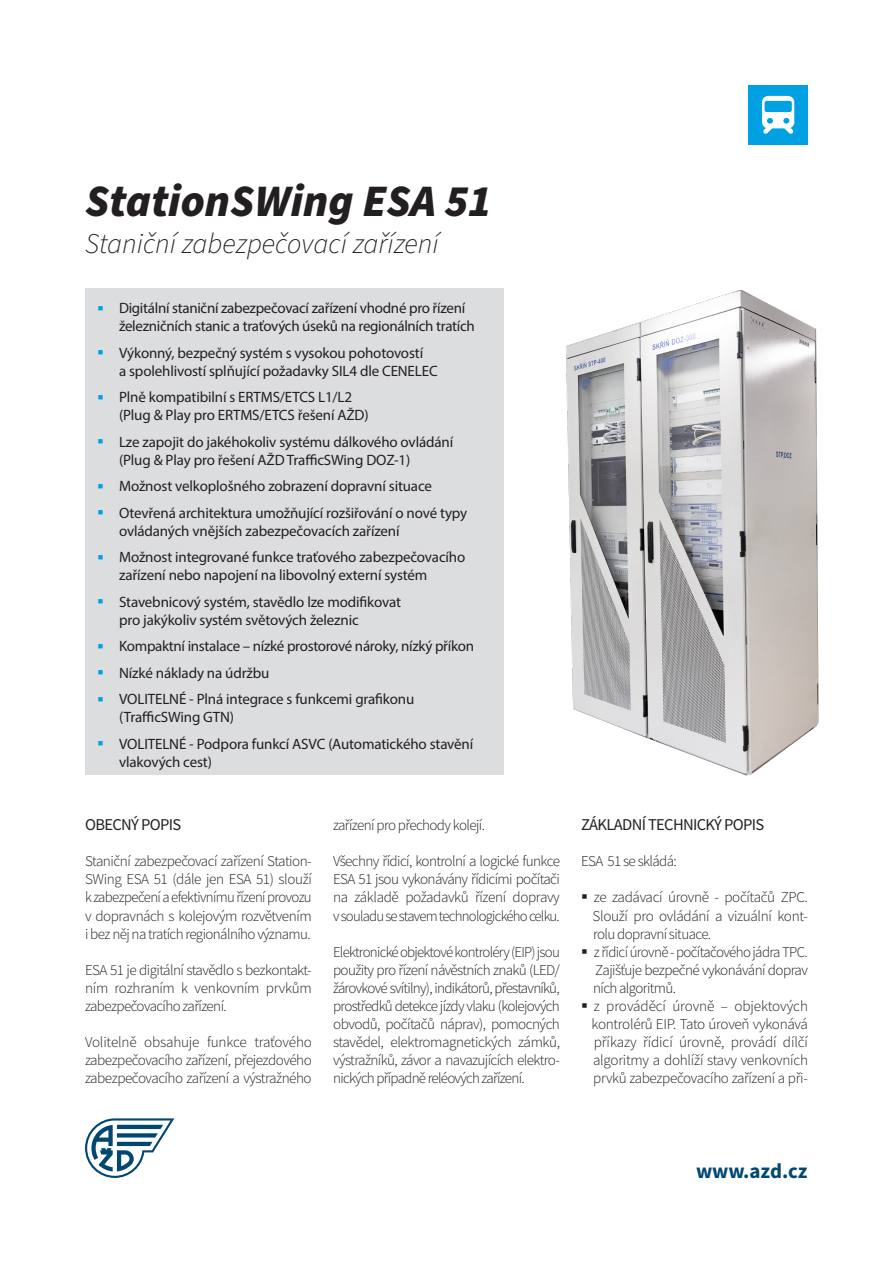
<style>
.page{position:relative;width:893px;height:1263px;background:#fff}
.page>*{position:absolute;margin:0;border:0;box-sizing:border-box;transform-origin:0 0}
.t1{font:italic 900 45px "Source Sans Pro";color:#231f20}
.t2{font:italic 300 28.5px "Source Sans Pro";color:#231f20}
.t3{font:700 21px "Source Sans Pro";color:#004871}
.mezititulek{font:16.5px "Source Sans Pro";letter-spacing:-.04em;color:#231f20}
.text{font:300 15px/18px "Source Sans Pro";letter-spacing:-.04em;color:#231f20;text-align:justify}
.t4{font:15px/18px "Myriad Pro";letter-spacing:-.01em;color:#231f20}
</style>
<div class="page">
<div style="left:748px;top:85px;width:60px;height:60px;background:#00a1e3"></div>
<svg style="left:762px;top:96px;width:32px;height:38px"></svg>
<div style="left:85px;top:289px;width:419px;height:486px;background:#dcdddf"></div>
<svg style="left:85px;top:1118px;width:89px;height:60px"></svg>
<img style="left:566px;top:290px;width:253px;height:485px">
<p class="t1" style="left:85px;top:170px;width:408px">StationSWing ESA 51</p>
<p class="t2" style="left:85px;top:224px;width:355px">Staniční zabezpečovací zařízení</p>
<p class="t4" style="left:119px;top:299px;width:357px">Digitální staniční zabezpečovací zařízení vhodné pro řízení železničních stanic a traťových úseků na regionálních tratích</p>
<p class="t4" style="left:119px;top:343px;width:320px">Výkonný, bezpečný systém s vysokou pohotovostí<br>a spolehlivostí splňující požadavky SIL4 dle CENELEC</p>
<p class="t4" style="left:119px;top:388px;width:251px">Plně kompatibilní s ERTMS/ETCS L1/L2 (Plug &amp; Play pro ERTMS/ETCS řešení AŽD)</p>
<p class="t4" style="left:119px;top:432px;width:336px">Lze zapojit do jakéhokoliv systému dálkového ovládání (Plug &amp; Play pro řešení AŽD TrafficSWing DOZ-1)</p>
<p class="t4" style="left:119px;top:477px;width:314px">Možnost velkoplošného zobrazení dopravní situace</p>
<p class="t4" style="left:119px;top:503px;width:350px">Otevřená architektura umožňující rozšiřování o nové typy ovládaných vnějších zabezpečovacích zařízení</p>
<p class="t4" style="left:119px;top:548px;width:348px">Možnost integrované funkce traťového zabezpečovacího zařízení nebo napojení na libovolný externí systém</p>
<p class="t4" style="left:119px;top:592px;width:283px">Stavebnicový systém, stavědlo lze modifikovat pro jakýkoliv systém světových železnic</p>
<p class="t4" style="left:119px;top:637px;width:357px">Kompaktní instalace – nízké prostorové nároky, nízký příkon</p>
<p class="t4" style="left:119px;top:663px;width:152px">Nízké náklady na údržbu</p>
<p class="t4" style="left:119px;top:690px;width:297px">VOLITELNÉ - Plná integrace s funkcemi grafikonu (TrafficSWing GTN)</p>
<p class="t4" style="left:119px;top:734px;width:356px">VOLITELNÉ - Podpora funkcí ASVC (Automatického stavění vlakových cest)</p>
<p class="mezititulek" style="left:85px;top:814px;width:98px">OBECNÝ POPIS</p>
<p class="text" style="left:85px;top:852px;width:228px">Staniční zabezpečovací zařízení Station-SWing ESA 51 (dále jen ESA 51) slouží k zabezpečení a efektivnímu řízení provozu v dopravnách s kolejovým rozvětvením i bez něj na tratích regionálního významu.</p>
<p class="text" style="left:85px;top:961px;width:228px">ESA 51 je digitální stavědlo s bezkontakt&shy;ním rozhraním k venkovním prvkům zabezpečovacího zařízení.</p>
<p class="text" style="left:85px;top:1033px;width:228px">Volitelně obsahuje funkce traťového zabezpečovacího zařízení, přejezdového zabezpečovacího zařízení a výstražného</p>
<p class="text" style="left:333px;top:816px;width:153px">zařízení pro přechody kolejí.</p>
<p class="text" style="left:333px;top:852px;width:228px">Všechny řídicí, kontrolní a logické funkce ESA 51 jsou vykonávány řídicími počítači na základě požadavků řízení dopravy v souladu se stavem technologického celku.</p>
<p class="text" style="left:333px;top:943px;width:228px">Elektronické objektové kontroléry (EIP) jsou použity pro řízení návěstních znaků (LED/ žárovkové svítilny), indikátorů, přestavníků, prostředků detekce jízdy vlaku (kolejových obvodů, počítačů náprav), pomocných stavědel, elektromagnetických zámků, výstražníků, závor a navazujících elektro&shy;nických případně reléových zařízení.</p>
<p class="mezititulek" style="left:581px;top:814px;width:185px">ZÁKLADNÍ TECHNICKÝ POPIS</p>
<p class="text" style="left:581px;top:852px;width:97px">ESA 51 se skládá:</p>
<p class="text" style="left:593px;top:888px;width:217px;text-indent:-11px">▪ ze zadávací úrovně - počítačů ZPC.<br>Slouží pro ovládání a vizuální kont&shy;rolu dopravní situace.</p>
<p class="text" style="left:593px;top:943px;width:216px;text-indent:-12px">▪ z řídicí úrovně - počítačového jádra TPC.<br>Zajišťuje bezpečné vykonávání doprav ních algoritmů.</p>
<p class="text" style="left:591px;top:997px;width:218px;text-indent:-10px">▪ z prováděcí úrovně – objektových kontrolérů EIP. Tato úroveň vykonává příkazy řídicí úrovně, provádí dílčí algoritmy a dohlíží stavy venkovních prvků zabezpečovacího zařízení a při-</p>
<p class="t3" style="left:696px;top:1157px;width:113px">www.azd.cz</p>
</div>
